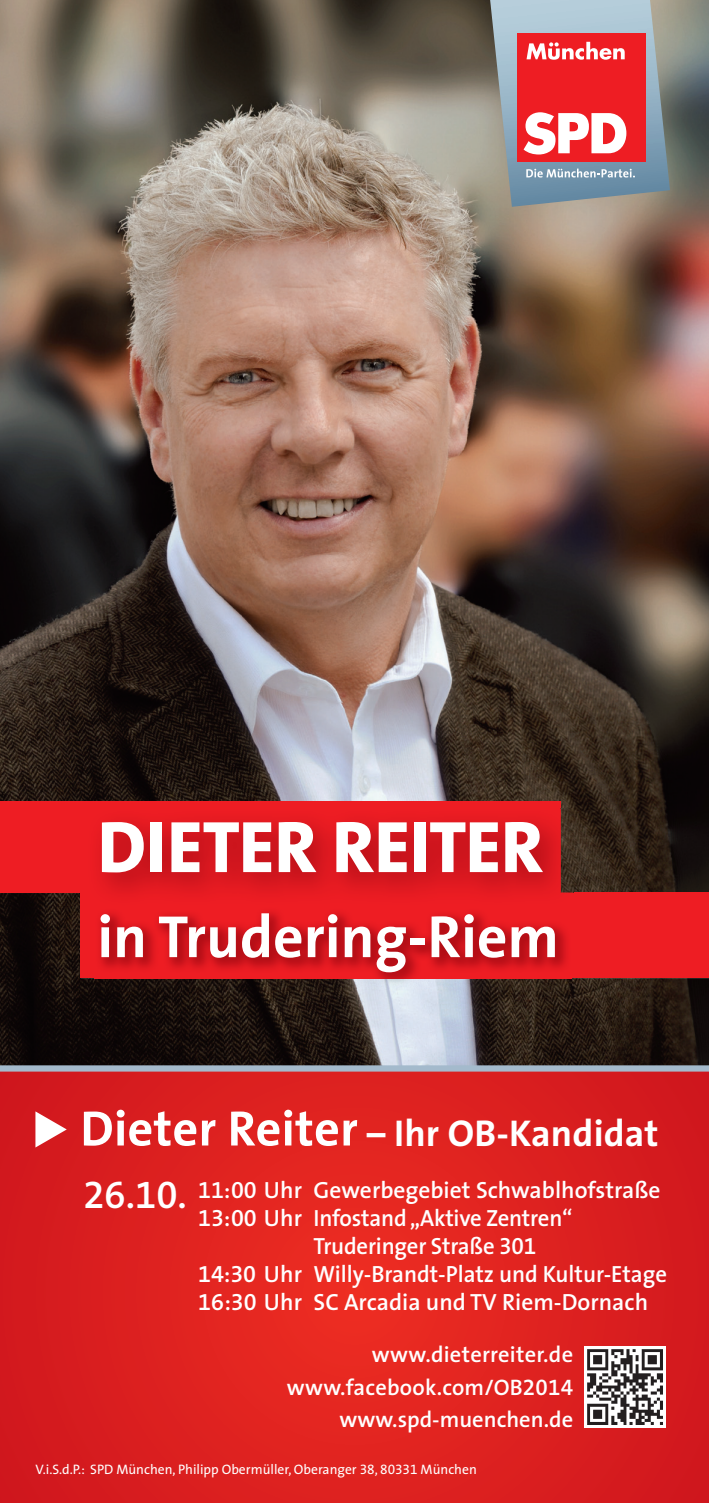
<style>
.page{position:relative;width:709px;height:1503px;background:#fff}
.page>*{position:absolute;margin:0;border:0;box-sizing:border-box;transform-origin:0 0}
.t1{font:800 73.75px "The Sans";letter-spacing:-.005em;color:#fff}
.t2{font:700 60px "The Sans";color:#fff}
.t3{font:700 37.5px "The Sans";letter-spacing:.005em;color:#fff}
.t4{font:600 23.5px "The Sans";color:#fff}
.t5{font:600 22.5px/32.2px "The Sans";letter-spacing:.01em;color:#fff;text-align:right}
.t6{font:13.75px "The Sans";color:#fff}
.s1{font-size:50px}
.s2{font-family:"The Sans Semi Bold Expert";font-weight:400;font-size:38.5px}
.s3{font-family:"The Sans Semi Bold Expert";font-weight:400}
.s4{font-family:"The Sans Expert"}
</style>
<div class="page">
<img style="left:0;top:0;width:709px;height:1065px">
<svg style="left:0;top:1071px;width:709px;height:431px;background:#dc201f"></svg>
<svg style="left:35px;top:1111px;width:32px;height:36px"></svg>
<div style="left:0;top:1065px;width:709px;height:6px;background:#a4bacc"></div>
<svg style="left:584px;top:1346px;width:81px;height:81px"></svg>
<img style="left:587px;top:1349px;width:75px;height:74px">
<svg style="left:490px;top:0;width:180px;height:207px;background:#bf7b82"></svg>
<div style="left:81px;top:892px;width:628px;height:86px;background:#ee1d23"></div>
<img style="left:95px;top:912px;width:476px;height:76px">
<div style="left:0;top:801px;width:561px;height:92px;background:#ee1d23"></div>
<img style="left:99px;top:808px;width:474px;height:85px">
<h1 class="t1" style="left:97px;top:785px;width:447px">DIETER REITER</h1>
<h2 class="t2" style="left:97px;top:886px;width:463px">in Trudering-Riem</h2>
<h3 class="t3" style="left:80px;top:1101px;width:579px"><span class="s1">Dieter Reiter</span> – Ihr OB-Kandidat</h3>
<p class="t4" style="left:83px;top:1170px;width:578px"><span class="s2">26.10.</span> <span class="s3">11:00</span> Uhr Gewerbegebiet Schwablhofstraße</p>
<p class="t4" style="left:198px;top:1198px;width:376px"><span class="s3">13:00</span> Uhr Infostand „Aktive Zentren“</p>
<p class="t4" style="left:313px;top:1226px;width:224px">Truderinger Straße <span class="s3">301</span></p>
<p class="t4" style="left:198px;top:1254px;width:470px"><span class="s3">14:30</span> Uhr Willy-Brandt-Platz und Kultur-Etage</p>
<p class="t4" style="left:198px;top:1282px;width:451px"><span class="s3">16:30</span> Uhr SC Arcadia und TV Riem-Dornach</p>
<p class="t5" style="left:287px;top:1337px;width:288px">www.dieterreiter.de www.facebook.com/OB<span class="s3">2014 </span>www.spd-muenchen.de</p>
<p class="t6" style="left:35px;top:1457px;width:443px">V.i.S.d.P.: SPD München, Philipp Obermüller, Oberanger <span class="s4">38</span>, <span class="s4">80331</span> München</p>
</div>
